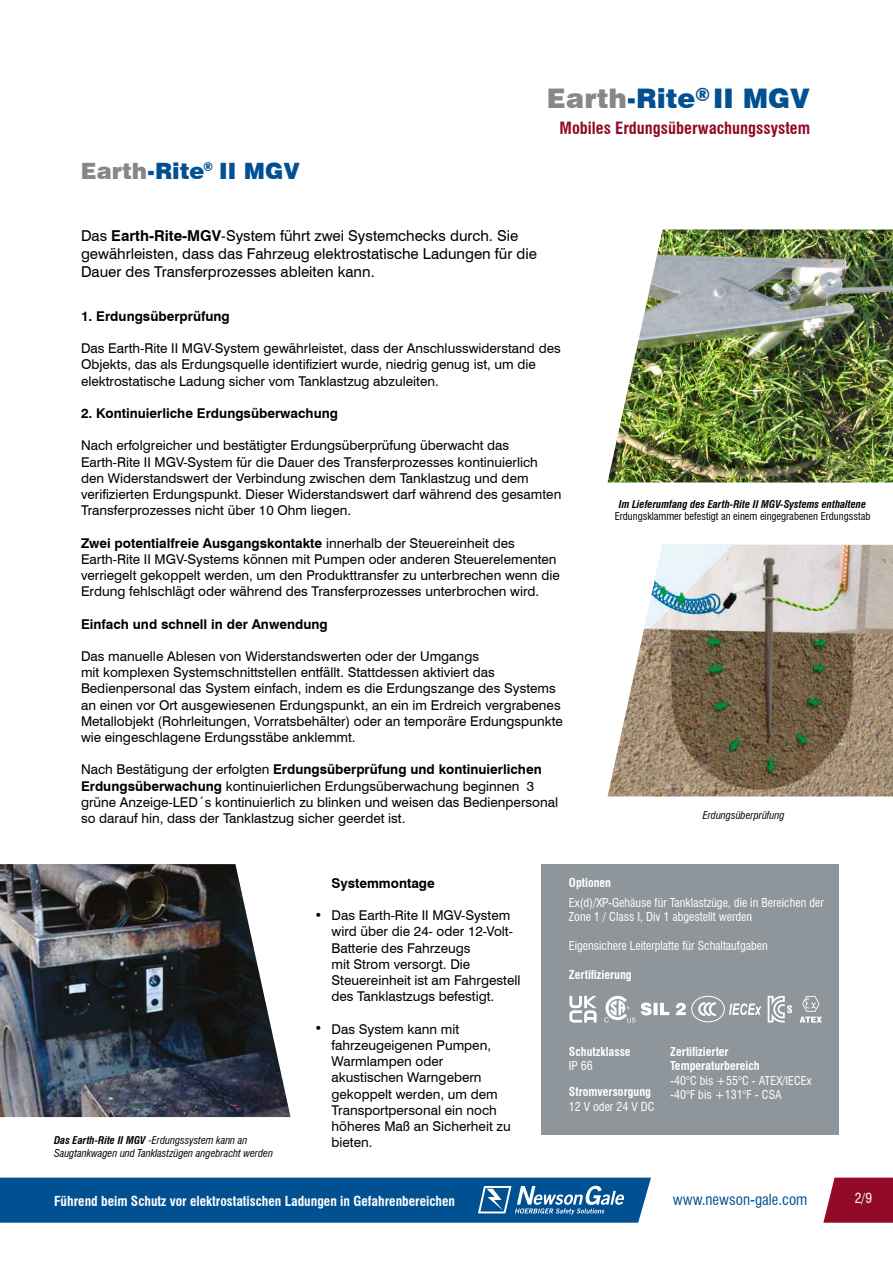
<style>
.page{position:relative;width:893px;height:1263px;background:#fff}
.page>*{position:absolute;margin:0;border:0;box-sizing:border-box;transform-origin:0 0}
.t1{font:900 27px "Swiss 721 BT";color:#005092}
.t2{font:900 22.5px "Swiss 721 BT";color:#005092}
.t3{font:900 18px "Swiss 721 BT";color:#005092}
.t4{font:700 condensed 16.5px "Swiss 721 BT";color:#910b26}
.t5{font:15px/18px "Swiss 721 BT";color:#000}
.t6{font:condensed 15px "Swiss 721 BT";color:#005092}
.t7{font:13.5px/16.2px "Swiss 721 BT";color:#000}
.t8{font:700 13.5px "Swiss 721 BT";color:#000}
.t9{font:700 condensed 13.5px "Swiss 721 BT";color:#fff}
.t10{font:condensed 13.5px "Swiss 721 BT";color:#fff}
.t11{font:condensed 12px/14.4px "Swiss 721 BT";color:#fff}
.t12{font:700 condensed 12px/14.4px "Swiss 721 BT";color:#fff}
.t13{font:900 12px "Swiss 721 BT";color:#005092}
.t14{font:italic condensed 10.5px/12.6px "Swiss 721 BT";color:#000}
.t15{font:condensed 10.5px "Swiss 721 BT";color:#000}
.t16{font:italic 700 condensed 10.5px "Swiss 721 BT";color:#000}
.s1{color:#878787}
.s2{font-weight:700}
</style>
<div class="page">
<svg style="left:823px;top:1177px;width:70px;height:46px;background:#9c243c"></svg>
<svg style="left:0;top:1177px;width:651px;height:46px;background:#115b99"></svg>
<div style="left:542px;top:864px;width:297px;height:270px;background:#8e969c"></div>
<img style="left:608px;top:230px;width:285px;height:252px">
<img style="left:608px;top:545px;width:285px;height:251px">
<img style="left:0;top:864px;width:291px;height:253px">
<svg style="left:799px;top:996px;width:23px;height:27px"></svg>
<svg style="left:570px;top:996px;width:27px;height:27px"></svg>
<svg style="left:604px;top:996px;width:31px;height:26px"></svg>
<svg style="left:641px;top:996px;width:121px;height:26px"></svg>
<svg style="left:768px;top:996px;width:24px;height:26px"></svg>
<h3 class="t3" style="left:695px;top:84px;width:16px">®</h3>
<h1 class="t1" style="left:547px;top:82px;width:265px"><span class="s1">Earth</span>-Rite II MGV</h1>
<p class="t13" style="left:203px;top:160px;width:11px">®</p>
<h2 class="t2" style="left:81px;top:158px;width:221px"><span class="s1">Earth</span>-Rite II MGV</h2>
<p class="t5" style="left:81px;top:226px;width:457px">Das <span class="s2">Earth-Rite-MGV</span>-System führt zwei Systemchecks durch. Sie gewährleisten, dass das Fahrzeug elektrostatische Ladungen für die<br>Dauer des Transferprozesses ableiten kann.</p>
<p class="t4" style="left:560px;top:118px;width:252px">Mobiles Erdungsüberwachungssystem</p>
<p class="t8" style="left:81px;top:306px;width:150px">1. Erdungsüberprüfung</p>
<p class="t7" style="left:81px;top:340px;width:481px">Das Earth-Rite II MGV-System gewährleistet, dass der Anschlusswiderstand des<br>Objekts, das als Erdungsquelle identifiziert wurde, niedrig genug ist, um die elektrostatische Ladung sicher vom Tanklastzug abzuleiten.</p>
<p class="t8" style="left:81px;top:404px;width:259px">2. Kontinuierliche Erdungsüberwachung</p>
<p class="t7" style="left:81px;top:437px;width:482px">Nach erfolgreicher und bestätigter Erdungsüberprüfung überwacht das Earth-Rite II MGV-System für die Dauer des Transferprozesses kontinuierlich den Widerstandswert der Verbindung zwischen dem Tanklastzug und dem verifizierten Erdungspunkt. Dieser Widerstandswert darf während des gesamten Transferprozesses nicht über 10 Ohm liegen.</p>
<p class="t7" style="left:81px;top:534px;width:480px"><span class="s2">Zwei potentialfreie Ausgangskontakte</span> innerhalb der Steuereinheit des Earth-Rite II MGV-Systems können mit Pumpen oder anderen Steuerelementen verriegelt gekoppelt werden, um den Produkttransfer zu unterbrechen wenn die Erdung fehlschlägt oder während des Transferprozesses unterbrochen wird.</p>
<p class="t8" style="left:81px;top:614px;width:248px">Einfach und schnell in der Anwendung</p>
<p class="t7" style="left:81px;top:647px;width:483px">Das manuelle Ablesen von Widerstandswerten oder der Umgangs<br>mit komplexen Systemschnittstellen entfällt. Stattdessen aktiviert das Bedienpersonal das System einfach, indem es die Erdungszange des Systems an einen vor Ort ausgewiesenen Erdungspunkt, an ein im Erdreich vergrabenes Metallobjekt (Rohrleitungen, Vorratsbehälter) oder an temporäre Erdungspunkte wie eingeschlagene Erdungsstäbe anklemmt.</p>
<p class="t7" style="left:81px;top:761px;width:479px">Nach Bestätigung der erfolgten <span class="s2">Erdungsüberprüfung und kontinuierlichen Erdungsüberwachung</span> kontinuierlichen Erdungsüberwachung beginnen 3 grüne Anzeige-LED´s kontinuierlich zu blinken und weisen das Bedienpersonal so darauf hin, dass der Tanklastzug sicher geerdet ist.</p>
<p class="t16" style="left:619px;top:497px;width:249px">Im Lieferumfang des Earth-Rite II MGV-Systems enthaltene</p>
<p class="t15" style="left:615px;top:510px;width:257px">Erdungsklammer befestigt an einem eingegrabenen Erdungsstab</p>
<p class="t14" style="left:703px;top:809px;width:83px">Erdungsüberprüfung</p>
<p class="t14" style="left:54px;top:1134px;width:220px"><span class="s2">Das Earth-Rite II MGV</span> -Erdungssystem kann an<br>Saugtankwagen und Tanklastzügen angebracht werden</p>
<p class="t7" style="left:314px;top:906px;width:9px">•</p>
<p class="t7" style="left:314px;top:1020px;width:9px">•</p>
<p class="t8" style="left:331px;top:874px;width:105px">Systemmontage</p>
<p class="t7" style="left:331px;top:907px;width:191px">Das Earth-Rite II MGV-System wird über die 24- oder 12-Volt-<br>Batterie des Fahrzeugs<br>mit Strom versorgt. Die<br>Steuereinheit ist am Fahrgestell des Tanklastzugs befestigt.</p>
<p class="t7" style="left:331px;top:1020px;width:181px">Das System kann mit fahrzeugeigenen Pumpen,<br>Warmlampen oder akustischen Warngebern gekoppelt werden, um dem<br>Transportpersonal ein noch höheres Maß an Sicherheit zu bieten.</p>
<p class="t12" style="left:569px;top:875px;width:44px">Optionen</p>
<p class="t11" style="left:569px;top:895px;width:256px">Ex(d)/XP-Gehäuse für Tanklastzüge, die in Bereichen der<br>Zone 1 / Class I, Div 1 abgestellt werden</p>
<p class="t11" style="left:569px;top:938px;width:200px">Eigensichere Leiterplatte für Schaltaufgaben</p>
<p class="t12" style="left:569px;top:967px;width:64px">Zertifizierung</p>
<p class="t12" style="left:569px;top:1044px;width:63px">Schutzklasse</p>
<p class="t11" style="left:569px;top:1059px;width:25px">IP 66</p>
<p class="t12" style="left:569px;top:1085px;width:84px">Stromversorgung</p>
<p class="t11" style="left:569px;top:1099px;width:87px">12 V oder 24 V DC</p>
<p class="t12" style="left:670px;top:1044px;width:91px">Zertifizierter<br>Temperaturbereich</p>
<p class="t11" style="left:670px;top:1073px;width:143px">-40°C bis +55°C - ATEX/IECEx -40°F bis +131°F - CSA</p>
<p class="t9" style="left:54px;top:1193px;width:403px">Führend beim Schutz vor elektrostatischen Ladungen in Gefahrenbereichen</p>
<p class="t6" style="left:673px;top:1190px;width:136px">www.newson-gale.com</p>
<p class="t10" style="left:855px;top:1190px;width:19px">2/9</p>
</div>
